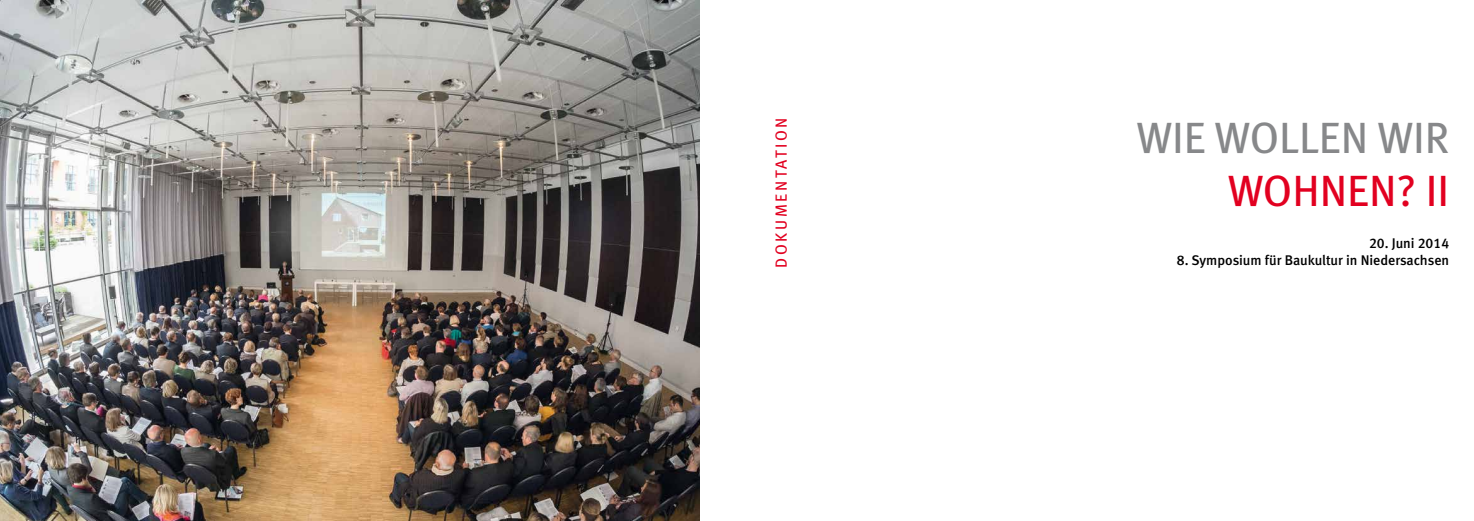
<style>
.page{position:relative;width:1474px;height:521px;background:#fff}
.page>*{position:absolute;margin:0;border:0;box-sizing:border-box;transform-origin:0 0}
.t1{font:43.75px "Meta Book LF";color:#87888a}
.t2{font:43.75px "Meta Book LF";color:#e20020}
.t3{font:16.1px "Meta Book LF";letter-spacing:.16em;color:#e20020}
.t4{font:14px "Meta Medium LF";color:#000}
</style>
<div class="page">
<img style="left:0;top:0;width:699px;height:521px">
<p class="t3" style="left:772px;top:267px;width:151px;rotate:-90deg">DOKUMENTATION</p>
<h1 class="t1" style="left:1136px;top:112px;width:314px">WIE WOLLEN WIR</h1>
<h1 class="t2" style="left:1228px;top:165px;width:222px">WOHNEN? II</h1>
<p class="t4" style="left:1368px;top:235px;width:82px">20. Juni 2014</p>
<p class="t4" style="left:1176px;top:252px;width:274px">8. Symposium für Baukultur in Niedersachsen</p>
</div>
